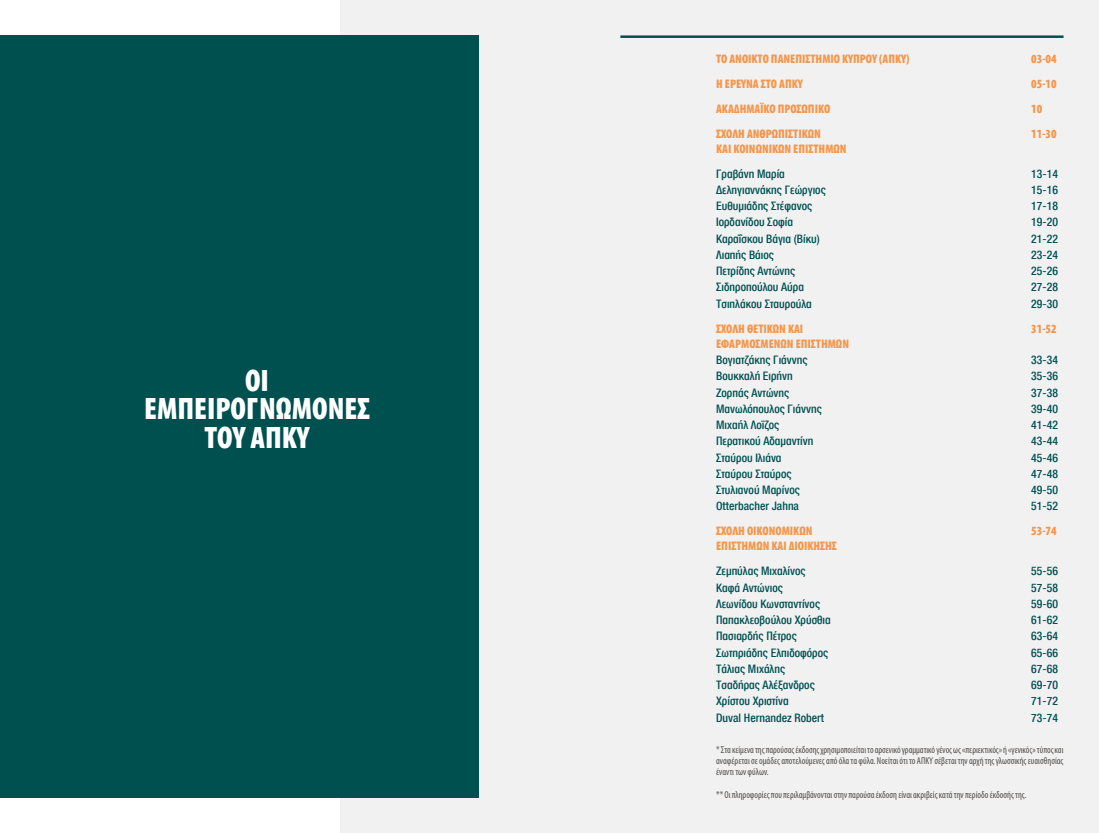
<style>
.page{position:relative;width:1099px;height:833px;background:#fff}
.page>*{position:absolute;margin:0;border:0;box-sizing:border-box;transform-origin:0 0}
.t1{font:700 31.25px/28.8px "Myriad Condensed Greek";color:#fff;text-align:center}
.t2{font:500 12.5px "CF Helvetica Cond";color:#005050}
.t3{font:700 12.5px "Myriad Condensed Greek";color:#f79548}
.t4{font:condensed 10px/11.2px "Myriad Pro";color:#524f4a;text-align:justify;scale:.94 1}
.t5{font:condensed 10px "Myriad Pro";color:#524f4a;scale:.95 1}
</style>
<div class="page">
<div style="left:340px;top:0;width:758px;height:833px;background:#f1f1f2"></div>
<div style="left:0;top:35px;width:478px;height:762px;background:#005050"></div>
<hr style="left:620px;top:35px;width:443px;height:3px;background:#005050">
<h1 class="t1" style="left:144px;top:367px;width:227px">OI<br>ΕΜΠΕΙΡΟΓΝΩΜΟΝΕΣ<br>ΤΟΥ ΑΠΚΥ</h1>
<p class="t3" style="left:716px;top:52px;width:195px">ΤΟ ΑΝΟΙΚΤΌ ΠΑΝΕΠΙΣΤΉΜΙΟ ΚΎΠΡΟΥ (ΑΠΚΥ)</p>
<p class="t3" style="left:1031px;top:52px;width:27px">03-04</p>
<p class="t3" style="left:716px;top:77px;width:88px">Η ΕΡΕΥΝΑ ΣΤΟ ΑΠΚΥ</p>
<p class="t3" style="left:1031px;top:77px;width:27px">05-10</p>
<p class="t3" style="left:716px;top:102px;width:116px">ΑΚΑΔΗΜΑΪΚΟ ΠΡΟΣΩΠΙΚΟ</p>
<p class="t3" style="left:1031px;top:102px;width:13px">10</p>
<p class="t3" style="left:716px;top:127px;width:106px">ΣΧΟΛΗ ΑΝΘΡΩΠΙΣΤΙΚΩΝ</p>
<p class="t3" style="left:1031px;top:127px;width:27px">11-30</p>
<p class="t3" style="left:716px;top:142px;width:132px">ΚΑΙ ΚΟΙΝΩΝΙΚΩΝ ΕΠΙΣΤΗΜΩΝ</p>
<p class="t2" style="left:716px;top:167px;width:70px">Γραβάνη Μαρία</p>
<p class="t2" style="left:1031px;top:167px;width:28px">13-14</p>
<p class="t2" style="left:716px;top:183px;width:111px">Δεληγιαννάκης Γεώργιος</p>
<p class="t2" style="left:1031px;top:183px;width:28px">15-16</p>
<p class="t2" style="left:716px;top:199px;width:98px">Ευθυμιάδης Στέφανος</p>
<p class="t2" style="left:1031px;top:199px;width:28px">17-18</p>
<p class="t2" style="left:716px;top:216px;width:78px">Ιορδανίδου Σοφία</p>
<p class="t2" style="left:1031px;top:216px;width:28px">19-20</p>
<p class="t2" style="left:716px;top:232px;width:105px">Καραΐσκου Βάγια (Βίκυ)</p>
<p class="t2" style="left:1031px;top:232px;width:28px">21-22</p>
<p class="t2" style="left:716px;top:248px;width:60px">Λιαπής Βάιος</p>
<p class="t2" style="left:1031px;top:248px;width:28px">23-24</p>
<p class="t2" style="left:716px;top:264px;width:81px">Πετρίδης Αντώνης</p>
<p class="t2" style="left:1031px;top:264px;width:28px">25-26</p>
<p class="t2" style="left:716px;top:281px;width:89px">Σιδηροπούλου Αύρα</p>
<p class="t2" style="left:1031px;top:281px;width:28px">27-28</p>
<p class="t2" style="left:716px;top:297px;width:97px">Τσιπλάκου Σταυρούλα</p>
<p class="t2" style="left:1031px;top:297px;width:28px">29-30</p>
<p class="t3" style="left:716px;top:322px;width:89px">ΣΧΟΛΉ ΘΕΤΙΚΏΝ ΚΑΙ</p>
<p class="t3" style="left:1031px;top:322px;width:27px">31-52</p>
<p class="t3" style="left:716px;top:337px;width:134px">ΕΦΑΡΜΟΣΜΈΝΩΝ ΕΠΙΣΤΗΜΏΝ</p>
<p class="t2" style="left:716px;top:353px;width:93px">Βογιατζάκης Γιάννης</p>
<p class="t2" style="left:1031px;top:353px;width:28px">33-34</p>
<p class="t2" style="left:716px;top:369px;width:78px">Βουκκαλή Ειρήνη</p>
<p class="t2" style="left:1031px;top:369px;width:28px">35-36</p>
<p class="t2" style="left:716px;top:386px;width:75px">Ζορπάς Αντώνης</p>
<p class="t2" style="left:1031px;top:386px;width:28px">37-38</p>
<p class="t2" style="left:716px;top:402px;width:107px">Μανωλόπουλος Γιάννης</p>
<p class="t2" style="left:1031px;top:402px;width:28px">39-40</p>
<p class="t2" style="left:716px;top:418px;width:65px">Μιχαήλ Λοϊζος</p>
<p class="t2" style="left:1031px;top:418px;width:28px">41-42</p>
<p class="t2" style="left:716px;top:434px;width:99px">Περατικού Αδαμαντίνη</p>
<p class="t2" style="left:1031px;top:434px;width:28px">43-44</p>
<p class="t2" style="left:716px;top:451px;width:67px">Σταύρου Ιλιάνα</p>
<p class="t2" style="left:1031px;top:451px;width:28px">45-46</p>
<p class="t2" style="left:716px;top:467px;width:77px">Σταύρου Σταύρος</p>
<p class="t2" style="left:1031px;top:467px;width:28px">47-48</p>
<p class="t2" style="left:716px;top:483px;width:85px">Στυλιανού Μαρίνος</p>
<p class="t2" style="left:1031px;top:483px;width:28px">49-50</p>
<p class="t2" style="left:716px;top:499px;width:84px">Otterbacher Jahna</p>
<p class="t2" style="left:1031px;top:499px;width:28px">51-52</p>
<p class="t3" style="left:716px;top:525px;width:98px">ΣΧΟΛΉ ΟΙΚΟΝΟΜΙΚΏΝ</p>
<p class="t3" style="left:1031px;top:525px;width:27px">53-74</p>
<p class="t3" style="left:716px;top:540px;width:122px">ΕΠΙΣΤΗΜΏΝ ΚΑΙ ΔΙΟΊΚΗΣΗΣ</p>
<p class="t2" style="left:716px;top:564px;width:91px">Ζεμπύλας Μιχαλίνος</p>
<p class="t2" style="left:1031px;top:564px;width:28px">55-56</p>
<p class="t2" style="left:716px;top:581px;width:68px">Καφά Αντώνιος</p>
<p class="t2" style="left:1031px;top:581px;width:28px">57-58</p>
<p class="t2" style="left:716px;top:597px;width:106px">Λεωνίδου Κωνσταντίνος</p>
<p class="t2" style="left:1031px;top:597px;width:28px">59-60</p>
<p class="t2" style="left:716px;top:613px;width:116px">Παπακλεοβούλου Χρύσθια</p>
<p class="t2" style="left:1031px;top:613px;width:28px">61-62</p>
<p class="t2" style="left:716px;top:629px;width:82px">Πασιαρδής Πέτρος</p>
<p class="t2" style="left:1031px;top:629px;width:28px">63-64</p>
<p class="t2" style="left:716px;top:646px;width:114px">Σωτηριάδης Ελπιδοφόρος</p>
<p class="t2" style="left:1031px;top:646px;width:28px">65-66</p>
<p class="t2" style="left:716px;top:662px;width:71px">Τάλιας Μιχάλης</p>
<p class="t2" style="left:1031px;top:662px;width:28px">67-68</p>
<p class="t2" style="left:716px;top:678px;width:100px">Τσαδήρας Αλέξανδρος</p>
<p class="t2" style="left:1031px;top:678px;width:28px">69-70</p>
<p class="t2" style="left:716px;top:694px;width:74px">Χρίστου Χριστίνα</p>
<p class="t2" style="left:1031px;top:694px;width:28px">71-72</p>
<p class="t2" style="left:716px;top:711px;width:110px">Duval Hernandez Robert</p>
<p class="t2" style="left:1031px;top:711px;width:28px">73-74</p>
<p class="t4" style="left:716px;top:743px;width:371px">* Στα κείμενα της παρούσας έκδοσης χρησιμοποιείται το αρσενικό γραμματικό γένος ως «περιεκτικός» ή «γενικός» τύπος και αναφέρεται σε ομάδες αποτελούμενες από όλα τα φύλα. Νοείται ότι το ΑΠΚΥ σέβεται την αρχή της γλωσσικής ευαισθησίας έναντι των φύλων.</p>
<p class="t5" style="left:716px;top:788px;width:328px">** Οι πληροφορίες που περιλαμβάνονται στην παρούσα έκδοση είναι ακριβείς κατά την περίοδο έκδοσής της.</p>
</div>
